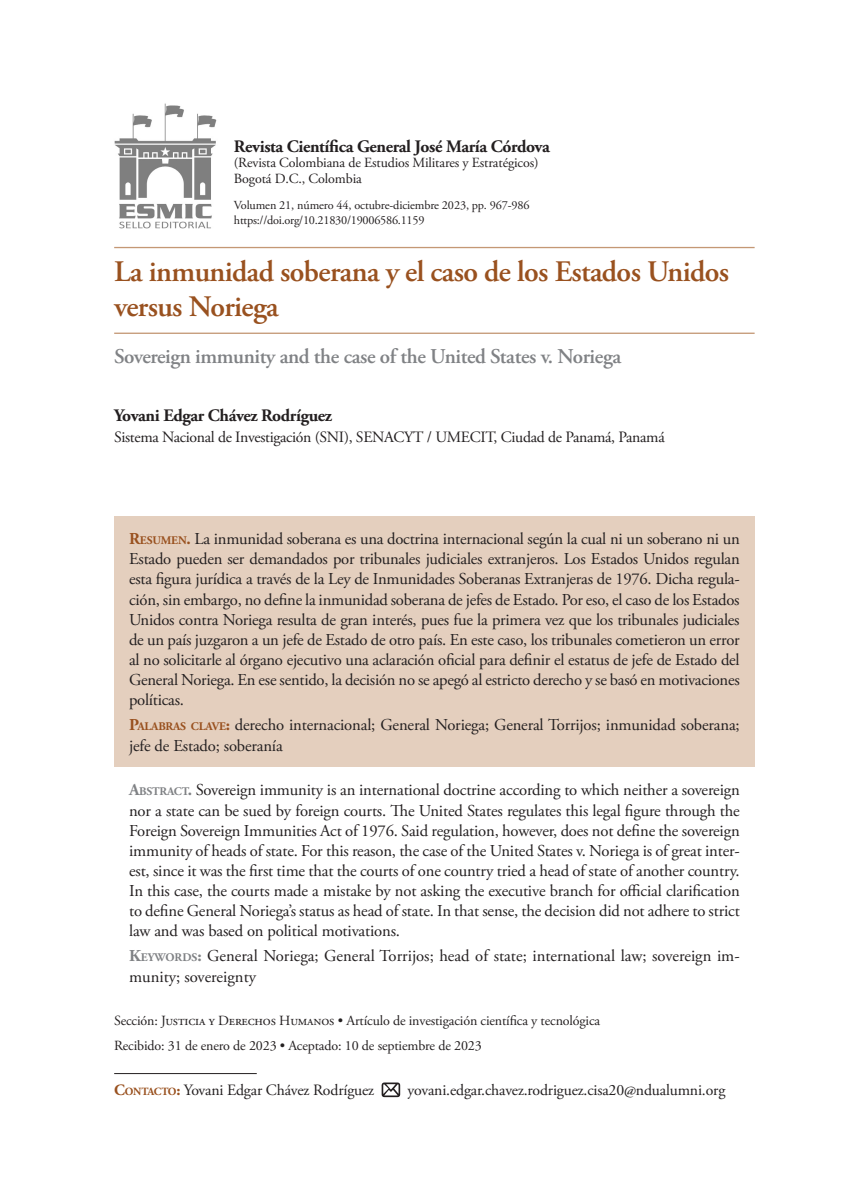
<style>
.page{position:relative;width:844px;height:1191px;background:#fff}
.page>*{position:absolute;margin:0;border:0;box-sizing:border-box;transform-origin:0 0}
.TIT_PPAL_ARTICULO{font:600 29.75px/35px "Adobe Garamond Pro";letter-spacing:-.02em;color:#99511f}
.TIT_PPAL_TRADUCC{font:600 21px "Adobe Garamond Pro";letter-spacing:-.02em;color:#808285}
.TEXTO_COMUN{font:700 17.5px "Adobe Garamond Pro";letter-spacing:-.02em;color:#231f20}
.TITULO_3{font:700 17.5px "Adobe Garamond Pro";letter-spacing:-.02em;color:#231f20}
.TEXTO_RESUMEN_IDIOMA{font:16.62px/20.1px "Adobe Garamond Pro";letter-spacing:-.015em;color:#231f20;text-align:justify}
.LLAMADOS{font:15.75px "Adobe Garamond Pro";letter-spacing:-.01em;color:#231f20}
.TITULO_3-2{font:15.75px "Adobe Garamond Pro";letter-spacing:-.02em;color:#231f20}
.TITULO_3-3{font:14px "Adobe Garamond Pro";letter-spacing:-.01em;color:#231f20}
.TEXTO_COMUN-2{font:14px "Adobe Garamond Pro";letter-spacing:-.01em;color:#231f20}
.TEXTO_COMUN-3{font:12.25px "Adobe Garamond Pro";letter-spacing:-.02em;color:#231f20}
.s1{font-weight:700;color:#99511f}
.s2{font-weight:700;font-size:11.72px;color:#99511f}
.s3{font-weight:700;color:#808285}
.s4{font-weight:700;font-size:11.72px;color:#808285}
.s5{font-weight:700;font-size:11.03px;color:#99511f}
</style>
<div class="page">
<img style="left:114px;top:103px;width:103px;height:126px">
<hr style="left:114px;top:332px;width:640px;height:2px;background:#c49875">
<hr style="left:114px;top:247px;width:640px;height:1px;background:#c49875">
<div style="left:114px;top:516px;width:640px;height:250px;background:#e4cfbe"></div>
<svg style="left:381px;top:1082px;width:19px;height:15px"></svg>
<hr style="left:114px;top:1073px;width:143px;height:1px;background:#231f20">
<p class="TEXTO_COMUN" style="left:234px;top:136px;width:317px">Revista Científica General José María Córdova</p>
<p class="TEXTO_COMUN-2" style="left:234px;top:154px;width:306px">(Revista Colombiana de Estudios Militares y Estratégicos)</p>
<p class="TEXTO_COMUN-2" style="left:234px;top:170px;width:129px">Bogotá D.C., Colombia</p>
<p class="TEXTO_COMUN-3" style="left:234px;top:197px;width:297px">Volumen 21, número 44, octubre-diciembre 2023, pp. 967-986</p>
<p class="TEXTO_COMUN-3" style="left:234px;top:213px;width:192px">https://doi.org/10.21830/19006586.1159</p>
<p class="TIT_PPAL_ARTICULO" style="left:114px;top:254px;width:616px">La inmunidad soberana y el caso de los Estados Unidos versus Noriega</p>
<p class="TIT_PPAL_TRADUCC" style="left:114px;top:344px;width:508px">Sovereign immunity and the case of the United States v. Noriega</p>
<p class="TITULO_3" style="left:114px;top:405px;width:219px">Yovani Edgar Chávez Rodríguez</p>
<p class="TITULO_3-2" style="left:114px;top:427px;width:552px">Sistema Nacional de Investigación (SNI), SENACYT / UMECIT, Ciudad de Panamá, Panamá</p>
<p class="TEXTO_RESUMEN_IDIOMA" style="left:129px;top:529px;width:612px"><span class="s1">R</span><span class="s2">ESUMEN</span><span class="s1">.</span> La inmunidad soberana es una doctrina internacional según la cual ni un soberano ni un Estado pueden ser demandados por tribunales judiciales extranjeros. Los Estados Unidos regulan esta figura jurídica a través de la Ley de Inmunidades Soberanas Extranjeras de 1976. Dicha regula&shy;ción, sin embargo, no define la inmunidad soberana de jefes de Estado. Por eso, el caso de los Estados Unidos contra Noriega resulta de gran interés, pues fue la primera vez que los tribunales judiciales de un país juzgaron a un jefe de Estado de otro país. En este caso, los tribunales cometieron un error al no solicitarle al órgano ejecutivo una aclaración oficial para definir el estatus de jefe de Estado del General Noriega. En ese sentido, la decisión no se apegó al estricto derecho y se basó en motivaciones políticas.</p>
<p class="TEXTO_RESUMEN_IDIOMA" style="left:129px;top:715px;width:612px"><span class="s1">P</span><span class="s2">ALABRAS CLAVE</span><span class="s1">:</span> derecho internacional; General Noriega; General Torrijos; inmunidad soberana; jefe de Estado; soberanía</p>
<p class="TEXTO_RESUMEN_IDIOMA" style="left:129px;top:780px;width:612px"><span class="s3">A</span><span class="s4">BSTRACT</span><span class="s3">.</span> Sovereign immunity is an international doctrine according to which neither a sovereign nor a state can be sued by foreign courts. The United States regulates this legal figure through the Foreign Sovereign Immunities Act of 1976. Said regulation, however, does not define the sovereign immunity of heads of state. For this reason, the case of the United States v. Noriega is of great inter&shy;est, since it was the first time that the courts of one country tried a head of state of another country.<br>In this case, the courts made a mistake by not asking the executive branch for official clarification to define General Noriega’s status as head of state. In that sense, the decision did not adhere to strict law and was based on political motivations.</p>
<p class="TEXTO_RESUMEN_IDIOMA" style="left:129px;top:946px;width:612px"><span class="s3">K</span><span class="s4">EYWORDS</span><span class="s3">:</span> General Noriega; General Torrijos; head of state; international law; sovereign im&shy;munity; sovereignty</p>
<p class="TITULO_3-3" style="left:114px;top:1012px;width:487px">Sección: Justicia y Derechos Humanos • Artículo de investigación científica y tecnológica</p>
<p class="TITULO_3-3" style="left:114px;top:1036px;width:369px">Recibido: 31 de enero de 2023 • Aceptado: 10 de septiembre de 2023</p>
<p class="LLAMADOS" style="left:114px;top:1080px;width:261px"><span class="s1">C</span><span class="s5">ONTACTO</span><span class="s1">:</span> Yovani Edgar Chávez Rodríguez</p>
<p class="LLAMADOS" style="left:407px;top:1080px;width:319px">yovani.edgar.chavez.rodriguez.cisa20@ndualumni.org</p>
</div>
